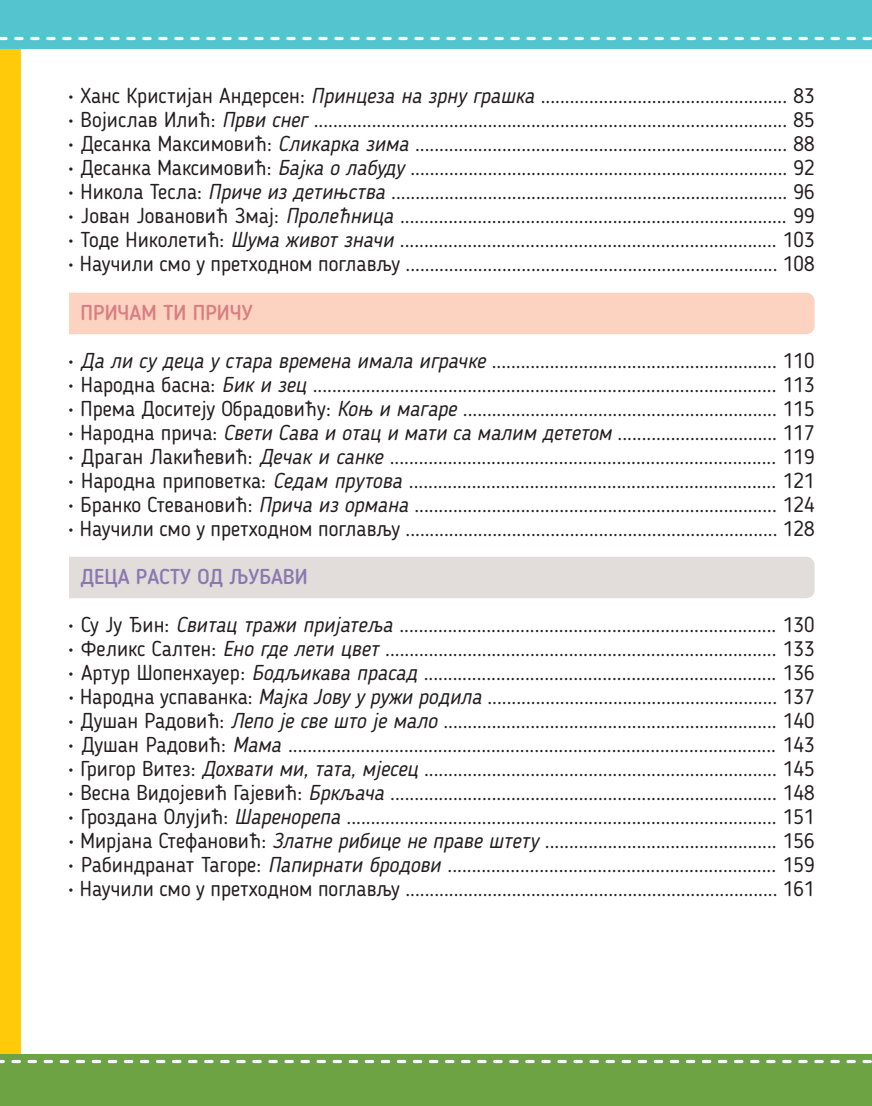
<style>
.page{position:relative;width:872px;height:1106px;background:#fff}
.page>*{position:absolute;margin:0;border:0;box-sizing:border-box;transform-origin:0 0}
.t1{font:21px "Blogger Sans";color:#231f20}
.t2{font:500 21px "Blogger Sans";color:#8a79b1}
.t3{font:500 21px "Blogger Sans";color:#d87f84}
.s1{font-style:italic}
</style>
<div class="page">
<div style="left:51px;top:293px;width:763px;height:41px;background:#fcd2c0;border-radius:9px"></div>
<div style="left:51px;top:557px;width:763px;height:41px;background:#e2ddda;border-radius:9px"></div>
<div style="left:0;top:19px;width:21px;height:1087px;background:#feca0a"></div>
<div style="left:0;top:0;width:872px;height:48px;background:#54c5cf"></div>
<svg style="left:0;top:37px;width:870px;height:3px"></svg>
<div style="left:0;top:1054px;width:872px;height:52px;background:#6da343"></div>
<svg style="left:0;top:1059px;width:870px;height:4px"></svg>
<div style="left:35px;top:66px;width:34px;height:843px;background:#fff"></div>
<p class="t1" style="left:68px;top:84px;width:748px">• Ханс Кристијан Андерсен: <span class="s1">Принцеза на зрну грашка</span> ................................................... 83</p>
<p class="t1" style="left:68px;top:108px;width:748px">• Војислав Илић: <span class="s1">Први снег</span> .................................................................................................. 85</p>
<p class="t1" style="left:68px;top:132px;width:748px">• Десанка Максимовић: <span class="s1">Сликарка зима</span> ............................................................................. 88</p>
<p class="t1" style="left:68px;top:156px;width:748px">• Десанка Максимовић: <span class="s1">Бајка о лабуду</span> .............................................................................. 92</p>
<p class="t1" style="left:68px;top:180px;width:748px">• Никола Тесла: <span class="s1">Приче из детињства</span> .................................................................................. 96</p>
<p class="t1" style="left:68px;top:204px;width:748px">• Јован Јовановић Змај: <span class="s1">Пролећница</span> ................................................................................ 99</p>
<p class="t1" style="left:68px;top:228px;width:748px">• Тоде Николетић: <span class="s1">Шума живот значи</span> .............................................................................. 103</p>
<p class="t1" style="left:68px;top:252px;width:748px">• Научили смо у претходном поглављу ............................................................................. 108</p>
<p class="t3" style="left:81px;top:299px;width:174px">ПРИЧАМ ТИ ПРИЧУ</p>
<p class="t1" style="left:68px;top:348px;width:748px">• <span class="s1">Да ли су деца у стара времена имала играчке</span> ........................................................... 110</p>
<p class="t1" style="left:68px;top:372px;width:748px">• Народна басна: <span class="s1">Бик и зец</span> ................................................................................................ 113</p>
<p class="t1" style="left:68px;top:396px;width:748px">• Према Доситеју Обрадовићу: <span class="s1">Коњ и магаре</span> ................................................................. 115</p>
<p class="t1" style="left:68px;top:420px;width:748px">• Народна прича: <span class="s1">Свети Сава и отац и мати са малим дететом</span> ................................. 117</p>
<p class="t1" style="left:68px;top:444px;width:748px">• Драган Лакићевић: <span class="s1">Дечак и санке</span> ................................................................................ 119</p>
<p class="t1" style="left:68px;top:468px;width:748px">• Народна приповетка: <span class="s1">Седам прутова</span> ............................................................................ 121</p>
<p class="t1" style="left:68px;top:492px;width:748px">• Бранко Стевановић: <span class="s1">Прича из ормана</span> ........................................................................... 124</p>
<p class="t1" style="left:68px;top:516px;width:748px">• Научили смо у претходном поглављу ............................................................................. 128</p>
<p class="t2" style="left:81px;top:563px;width:228px">ДЕЦА РАСТУ ОД ЉУБАВИ</p>
<p class="t1" style="left:68px;top:612px;width:748px">• Су Ју Ђин: <span class="s1">Свитац тражи пријатеља</span> .............................................................................. 130</p>
<p class="t1" style="left:68px;top:636px;width:748px">• Феликс Салтен: <span class="s1">Ено где лети цвет</span> ................................................................................. 133</p>
<p class="t1" style="left:68px;top:660px;width:748px">• Артур Шопенхауер: <span class="s1">Бодљикава прасад</span> ......................................................................... 136</p>
<p class="t1" style="left:68px;top:684px;width:748px">• Народна успаванка: <span class="s1">Мајка Јовууружи родила</span> ............................................................ 137</p>
<p class="t1" style="left:68px;top:708px;width:748px">• Душан Радовић: <span class="s1">Лепо је све што је мало</span> ..................................................................... 140</p>
<p class="t1" style="left:68px;top:732px;width:748px">• Душан Радовић: <span class="s1">Мама</span> ..................................................................................................... 143</p>
<p class="t1" style="left:68px;top:756px;width:748px">• Григор Витез: <span class="s1">Дохвати ми, тата, мјесец</span> ......................................................................... 145</p>
<p class="t1" style="left:68px;top:780px;width:748px">• Весна Видојевић Гајевић: <span class="s1">Бркљача</span> ................................................................................ 148</p>
<p class="t1" style="left:68px;top:804px;width:748px">• Гроздана Олујић: <span class="s1">Шаренорепа</span> ......................................................................................... 151</p>
<p class="t1" style="left:68px;top:828px;width:748px">• Мирјана Стефановић: <span class="s1">Златне рибице не праве штету</span> ................................................ 156</p>
<p class="t1" style="left:68px;top:852px;width:748px">• Рабиндранат Тагоре: <span class="s1">Папирнати бродови</span> .................................................................... 159</p>
<p class="t1" style="left:68px;top:876px;width:748px">• Научили смо у претходном поглављу ............................................................................. 161</p>
</div>
